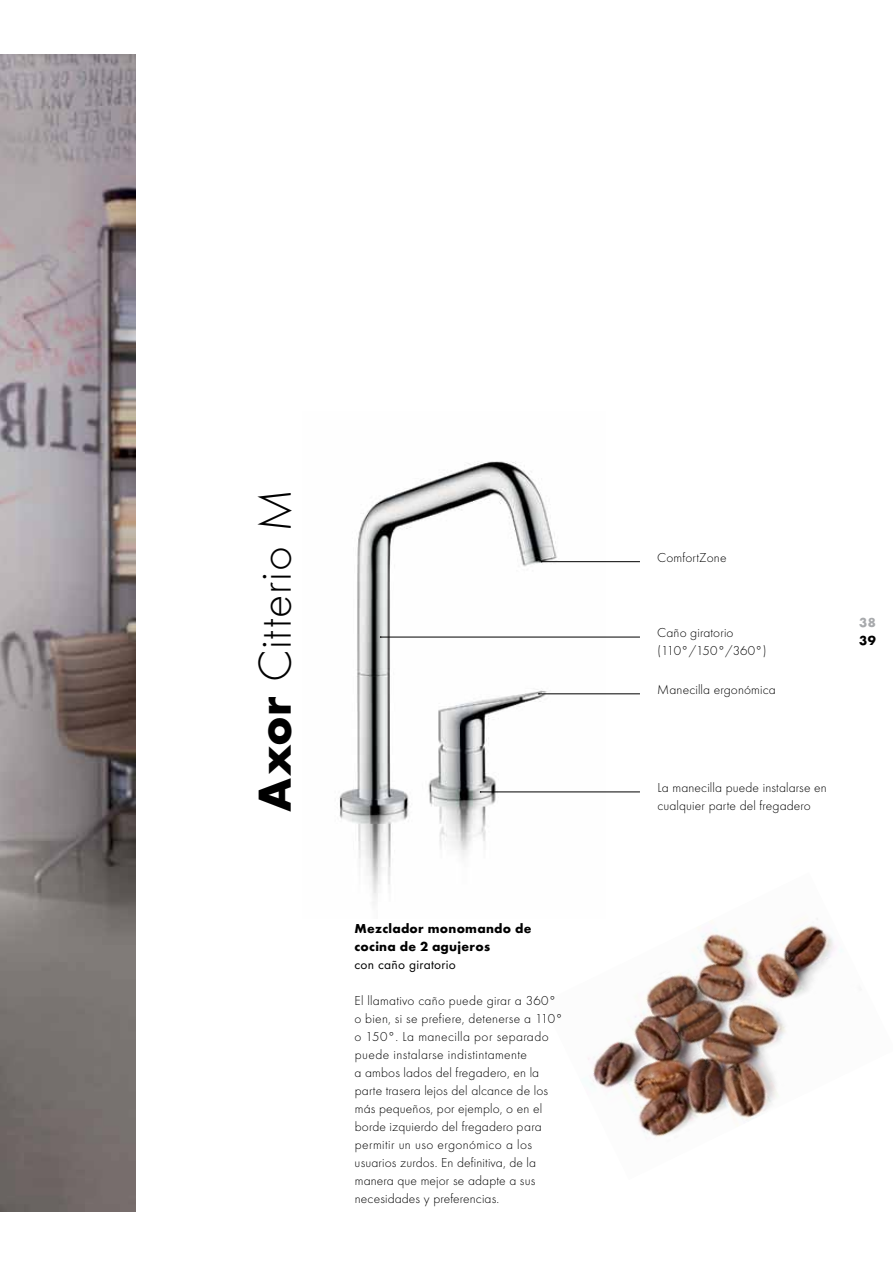
<style>
.page{position:relative;width:893px;height:1263px;background:#fff}
.page>*{position:absolute;margin:0;border:0;box-sizing:border-box;transform-origin:0 0}
.t1{font:300 48px "Futura TOT";letter-spacing:.015em;color:#000}
.t2{font:300 13.5px/18px "Futura TOT";letter-spacing:.01em;color:#000}
.t3{font:700 13.5px/18px "Futura TOT";letter-spacing:.02em;color:#000}
.t4{font:13.5px "Futura TOT Boo";letter-spacing:.02em;color:#000}
.t5{font:700 13.5px "Futura TOT";color:#a7a9ac}
.s1{font-weight:700}
</style>
<div class="page">
<img style="left:0;top:54px;width:135px;height:1158px">
<img style="left:339px;top:461px;width:267px;height:442px">
<img style="left:542px;top:872px;width:300px;height:265px">
<hr style="left:542px;top:561px;width:98px;height:1px;background:#000">
<hr style="left:381px;top:637px;width:259px;height:1px;background:#000">
<hr style="left:539px;top:693px;width:101px;height:1px;background:#000">
<hr style="left:481px;top:792px;width:159px;height:1px;background:#000">
<h1 class="t1" style="left:248px;top:812px;width:325px;rotate:-90deg"><span class="s1">Axor</span> Citterio M</h1>
<p class="t3" style="left:354px;top:919px;width:179px">Mezclador monomando de cocina de 2 agujeros</p>
<p class="t4" style="left:354px;top:956px;width:103px">con caño giratorio</p>
<p class="t2" style="left:354px;top:992px;width:210px">El llamativo caño puede girar a 360° o bien, si se prefiere, detenerse a 110° o 150°. La manecilla por separado puede instalarse indistintamente<br>a ambos lados del fregadero, en la parte trasera lejos del alcance de los más pequeños, por ejemplo, o en el borde izquierdo del fregadero para permitir un uso ergonómico a los usuarios zurdos. En definitiva, de la manera que mejor se adapte a sus necesidades y preferencias.</p>
<p class="t2" style="left:657px;top:548px;width:71px">ComfortZone</p>
<p class="t2" style="left:657px;top:624px;width:111px">Caño giratorio (110°/150°/360°)</p>
<p class="t2" style="left:657px;top:681px;width:120px">Manecilla ergonómica</p>
<p class="t5" style="left:859px;top:614px;width:18px">38</p>
<p class="t3" style="left:859px;top:631px;width:18px">39</p>
<p class="t2" style="left:658px;top:779px;width:171px">La manecilla puede instalarse en</p>
<p class="t2" style="left:657px;top:797px;width:155px">cualquier parte del fregadero</p>
</div>
